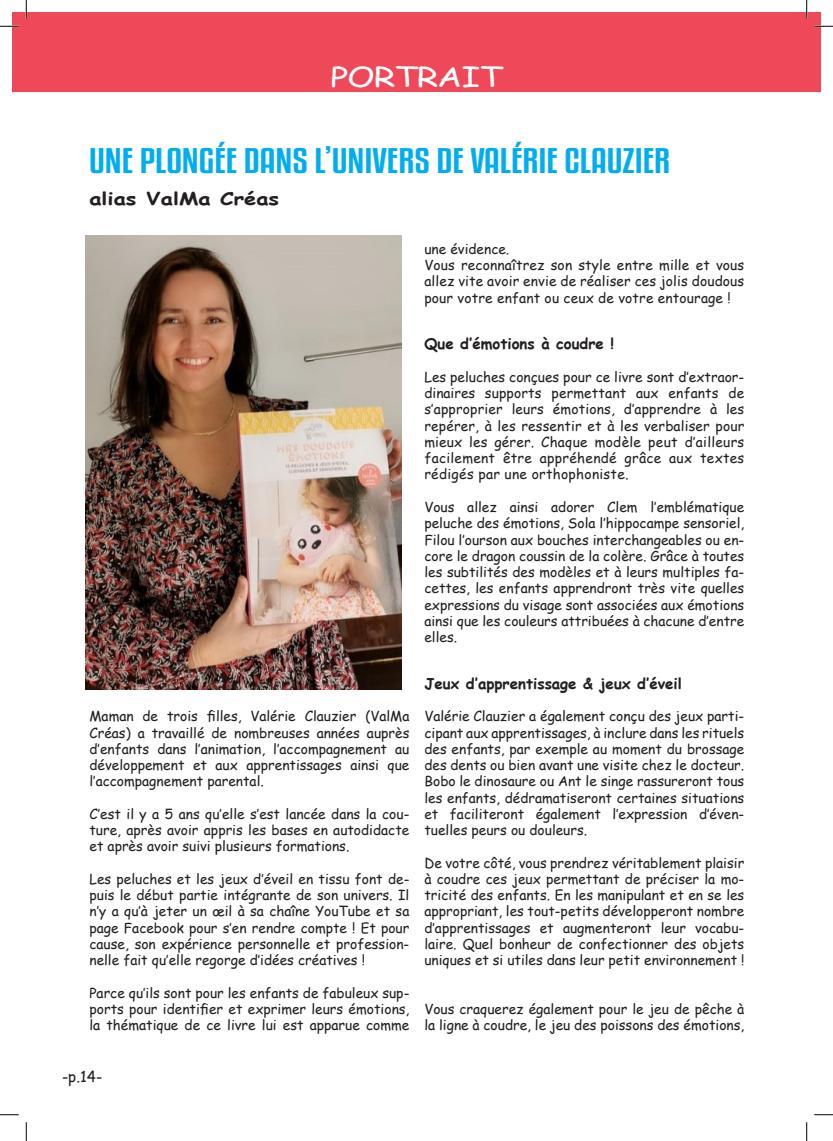
<style>
.page{position:relative;width:833px;height:1141px;background:#fff}
.page>*{position:absolute;margin:0;border:0;box-sizing:border-box;transform-origin:0 0}
.t1{font:31.25px "Kenyan Coffee Rg";color:#00aeef;scale:1.25 1}
.t2{font:27.5px "Comic Sans MS";letter-spacing:-.03em;color:#fff;scale:1.25 1}
.t3{font:700 17.5px "Comic Sans MS";color:#231f20;scale:1.25 1}
.t4{font:700 15px "Comic Sans MS";color:#231f20}
.t5{font:15px "Comic Sans MS";color:#231f20}
.t6{font:13.75px/16.2px "Comic Sans MS";color:#231f20;text-align:justify}
</style>
<div class="page">
<div style="left:12px;top:12px;width:808px;height:80px;background:#ef4858"></div>
<img style="left:85px;top:236px;width:316px;height:454px">
<svg style="left:0;top:25px;width:19px;height:2px"></svg>
<svg style="left:814px;top:25px;width:18px;height:2px"></svg>
<svg style="left:0;top:1114px;width:19px;height:1px"></svg>
<svg style="left:814px;top:1114px;width:18px;height:1px"></svg>
<svg style="left:25px;top:0;width:2px;height:19px"></svg>
<svg style="left:25px;top:1122px;width:2px;height:18px"></svg>
<svg style="left:805px;top:0;width:2px;height:19px"></svg>
<svg style="left:806px;top:1122px;width:1px;height:18px"></svg>
<h2 class="t2" style="left:330px;top:57px;width:139px">PORTRAIT</h2>
<h1 class="t1" style="left:89px;top:140px;width:466px">UNE PLONGÉE DANS L’UNIVERS DE VALÉRIE CLAUZIER</h1>
<p class="t3" style="left:89px;top:185px;width:153px">alias ValMa Créas</p>
<p class="t6" style="left:89px;top:707px;width:321px">Maman de trois filles, Valérie Clauzier (ValMa Créas) a travaillé de nombreuses années auprès d’enfants dans l’animation, l’accompagnement au développement et aux apprentissages ainsi que l’accompagnement parental.</p>
<p class="t6" style="left:89px;top:805px;width:321px">C’est il y a 5 ans qu’elle s’est lancée dans la cou&shy;ture, après avoir appris les bases en autodidacte et après avoir suivi plusieurs formations.</p>
<p class="t6" style="left:89px;top:870px;width:321px">Les peluches et les jeux d’éveil en tissu font de&shy;puis le début partie intégrante de son univers. Il n’y a qu’à jeter un œil à sa chaîne YouTube et sa page Facebook pour s’en rendre compte ! Et pour cause, son expérience personnelle et profession&shy;nelle fait qu’elle regorge d’idées créatives !</p>
<p class="t6" style="left:89px;top:984px;width:321px">Parce qu’ils sont pour les enfants de fabuleux sup&shy;ports pour identifier et exprimer leurs émotions, la thématique de ce livre lui est apparue comme</p>
<p class="t5" style="left:62px;top:1065px;width:42px">-p.14-</p>
<p class="t6" style="left:424px;top:240px;width:321px;text-align:left">une évidence.<br>Vous reconnaîtrez son style entre mille et vous allez vite avoir envie de réaliser ces jolis doudous pour votre enfant ou ceux de votre entourage !</p>
<p class="t4" style="left:424px;top:333px;width:191px">Que d’émotions à coudre !</p>
<p class="t6" style="left:424px;top:368px;width:321px">Les peluches conçues pour ce livre sont d’extraor&shy;dinaires supports permettant aux enfants de s’approprier leurs émotions, d’apprendre à les repérer, à les ressentir et à les verbaliser pour mieux les gérer. Chaque modèle peut d’ailleurs facilement être appréhendé grâce aux textes rédigés par une orthophoniste.</p>
<p class="t6" style="left:424px;top:498px;width:321px">Vous allez ainsi adorer Clem l’emblématique peluche des émotions, Sola l’hippocampe sensoriel, Filou l’ourson aux bouches interchangeables ou en&shy;core le dragon coussin de la colère. Grâce à toutes les subtilités des modèles et à leurs multiples fa&shy;cettes, les enfants apprendront très vite quelles expressions du visage sont associées aux émotions ainsi que les couleurs attribuées à chacune d’entre elles.</p>
<p class="t4" style="left:424px;top:672px;width:259px">Jeux d’apprentissage &amp; jeux d’éveil</p>
<p class="t6" style="left:424px;top:707px;width:321px">Valérie Clauzier a également conçu des jeux parti&shy;cipant aux apprentissages, à inclure dans les rituels des enfants, par exemple au moment du brossage des dents ou bien avant une visite chez le docteur.<br>Bobo le dinosaure ou Ant le singe rassureront tous les enfants, dédramatiseront certaines situations et faciliteront également l’expression d’éven&shy;tuelles peurs ou douleurs.</p>
<p class="t6" style="left:424px;top:854px;width:321px">De votre côté, vous prendrez véritablement plaisir à coudre ces jeux permettant de préciser la mo&shy;tricité des enfants. En les manipulant et en se les appropriant, les tout-petits développeront nombre d’apprentissages et augmenteront leur vocabu&shy;laire. Quel bonheur de confectionner des objets uniques et si utiles dans leur petit environnement !</p>
<p class="t6" style="left:424px;top:1000px;width:321px">Vous craquerez également pour le jeu de pêche à la ligne à coudre, le jeu des poissons des émotions,</p>
</div>
